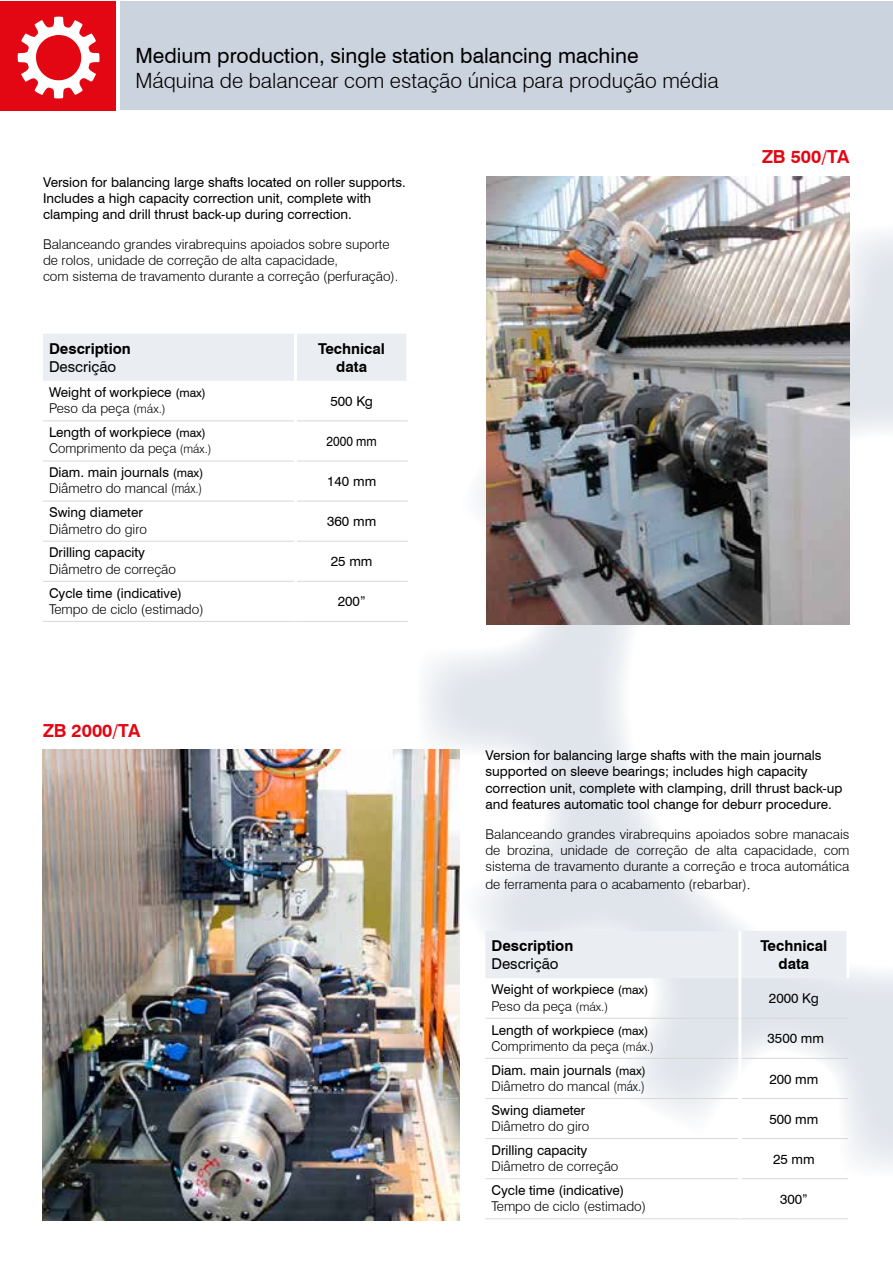
<style>
.page{position:relative;width:893px;height:1263px;background:#fff}
.page>*{position:absolute;margin:0;border:0;box-sizing:border-box;transform-origin:0 0}
.t1{font:300 21px "Swiss 721 BT";color:#000}
.t2{font:21px "Swiss 721 BT";color:#000}
.t3{font:700 18px "Swiss 721 BT";color:#e30613}
.t4{font:700 15px/18px "Swiss 721 BT";color:#000;text-align:center}
.t5{font:15px "Swiss 721 BT";color:#000}
.t6{font:13.5px/16.2px "Swiss 721 BT";color:#000}
.t7{font:300 13.5px/16.2px "Swiss 721 BT";color:#000}
.t8{font:13.5px "Swiss 721 BT";color:#000;scale:.89 1}
.s1{font-size:12px}
.s2{font-weight:300}
.s3{font-weight:300;font-size:12px}
.s4{font-weight:400}
.s5{font-weight:400;font-size:12px}
.s6{font-family:"Times New Roman";font-weight:400;font-size:15px}
</style>
<div class="page">
<div style="left:120px;top:1px;width:772px;height:109px;background:#cbd3de"></div>
<div style="left:0;top:1px;width:116px;height:109px;background:#e30613"></div>
<svg style="left:18px;top:17px;width:81px;height:81px"></svg>
<svg style="left:416px;top:224px;width:476px;height:953px"></svg>
<img style="left:487px;top:176px;width:362px;height:449px">
<img style="left:43px;top:750px;width:416px;height:470px">
<div style="left:43px;top:334px;width:363px;height:47px;background:#eaedf2"></div>
<hr style="left:43px;top:420px;width:251px;height:1px;background:#d8d8d8">
<hr style="left:297px;top:420px;width:111px;height:1px;background:#d8d8d8">
<hr style="left:43px;top:461px;width:251px;height:1px;background:#d8d8d8">
<hr style="left:297px;top:461px;width:111px;height:1px;background:#d8d8d8">
<hr style="left:43px;top:501px;width:251px;height:1px;background:#d8d8d8">
<hr style="left:297px;top:501px;width:111px;height:1px;background:#d8d8d8">
<hr style="left:43px;top:541px;width:251px;height:1px;background:#d8d8d8">
<hr style="left:297px;top:541px;width:111px;height:1px;background:#d8d8d8">
<hr style="left:43px;top:581px;width:251px;height:1px;background:#d8d8d8">
<hr style="left:297px;top:581px;width:111px;height:1px;background:#d8d8d8">
<hr style="left:43px;top:621px;width:253px;height:1px;background:#d8d8d8">
<hr style="left:296px;top:621px;width:112px;height:1px;background:#d8d8d8">
<hr style="left:294px;top:334px;width:3px;height:47px;background:#fff">
<div style="left:485px;top:931px;width:361px;height:47px;background:#eaedf2"></div>
<hr style="left:485px;top:1018px;width:253px;height:1px;background:#d8d8d8">
<hr style="left:741px;top:1018px;width:107px;height:1px;background:#d8d8d8">
<hr style="left:485px;top:1058px;width:253px;height:1px;background:#d8d8d8">
<hr style="left:741px;top:1058px;width:107px;height:1px;background:#d8d8d8">
<hr style="left:485px;top:1098px;width:253px;height:1px;background:#d8d8d8">
<hr style="left:741px;top:1098px;width:107px;height:1px;background:#d8d8d8">
<hr style="left:485px;top:1138px;width:253px;height:1px;background:#d8d8d8">
<hr style="left:741px;top:1138px;width:107px;height:1px;background:#d8d8d8">
<hr style="left:485px;top:1178px;width:253px;height:1px;background:#d8d8d8">
<hr style="left:741px;top:1178px;width:107px;height:1px;background:#d8d8d8">
<hr style="left:485px;top:1218px;width:255px;height:1px;background:#d8d8d8">
<hr style="left:740px;top:1218px;width:108px;height:1px;background:#d8d8d8">
<hr style="left:738px;top:978px;width:3px;height:40px;background:#fff">
<hr style="left:738px;top:1018px;width:3px;height:40px;background:#fff">
<hr style="left:738px;top:1058px;width:3px;height:40px;background:#fff">
<hr style="left:738px;top:1098px;width:3px;height:40px;background:#fff">
<hr style="left:738px;top:1138px;width:3px;height:41px;background:#fff">
<hr style="left:738px;top:931px;width:3px;height:47px;background:#fff">
<hr style="left:846px;top:931px;width:3px;height:47px;background:#fff">
<h1 class="t2" style="left:135px;top:43px;width:505px">Medium production, single station balancing machine</h1>
<h1 class="t1" style="left:135px;top:68px;width:585px">Máquina de balancear com estação única para produção média</h1>
<p class="t6" style="left:43px;top:174px;width:364px">Version for balancing large shafts located on roller supports.<br>Includes a high capacity correction unit, complete with clamping and drill thrust back-up during correction.</p>
<p class="t7" style="left:43px;top:236px;width:357px">Balanceando grandes virabrequins apoiados sobre suporte de rolos, unidade de correção de alta capacidade,<br>com sistema de travamento durante a correção (perfuração).</p>
<p class="t4" style="left:49px;top:339px;width:83px">Description</p>
<p class="t5" style="left:49px;top:357px;width:69px">Descrição</p>
<p class="t4" style="left:318px;top:339px;width:68px">Technical data</p>
<p class="t6" style="left:49px;top:384px;width:158px">Weight of workpiece <span class="s1">(max)<br></span><span class="s2">Peso da peça</span> <span class="s3">(máx.)</span></p>
<p class="t6" style="left:330px;top:393px;width:44px">500 Kg</p>
<p class="t6" style="left:49px;top:424px;width:164px">Length of workpiece <span class="s1">(max)<br></span><span class="s2">Comprimento da peça</span> <span class="s3">(máx.)</span></p>
<p class="t8" style="left:327px;top:433px;width:58px">2000 mm</p>
<p class="t7" style="left:49px;top:464px;width:156px"><span class="s4">Diam. main journals</span> <span class="s5">(max)<br></span>Diâmetro do mancal (máx.)</p>
<p class="t6" style="left:327px;top:473px;width:51px">140 mm</p>
<p class="t6" style="left:49px;top:504px;width:95px">Swing diameter</p>
<p class="t7" style="left:49px;top:520px;width:100px">Diâmetro do giro</p>
<p class="t6" style="left:327px;top:513px;width:51px">360 mm</p>
<p class="t6" style="left:49px;top:544px;width:98px">Drilling capacity</p>
<p class="t7" style="left:49px;top:561px;width:129px">Diâmetro de correção</p>
<p class="t6" style="left:49px;top:584px;width:134px">Cycle time (indicative)</p>
<p class="t7" style="left:49px;top:601px;width:156px">Tempo de ciclo (estimado)</p>
<h2 class="t3" style="left:43px;top:720px;width:99px">ZB 2000/TA</h2>
<p class="t6" style="left:331px;top:553px;width:43px">25 mm</p>
<p class="t6" style="left:338px;top:593px;width:29px">200”</p>
<h2 class="t3" style="left:762px;top:145px;width:89px">ZB 500/TA</h2>
<p class="t6" style="left:485px;top:747px;width:358px">Version for balancing large shafts with the main journals supported on sleeve bearings; includes high capacity correction unit, complete with clamping, drill thrust back-up and features automatic tool change for deburr procedure.</p>
<p class="t7" style="left:485px;top:825px;width:365px;text-align:justify">Balanceando grandes virabrequins apoiados sobre manacais de brozina, unidade de correção de alta capacidade, com sistema de travamento durante a correção e troca automática</p>
<p class="t7" style="left:485px;top:876px;width:267px">de ferramenta para o acabamento (rebarbar)<span class="s6">.</span></p>
<p class="t4" style="left:491px;top:937px;width:83px">Description</p>
<p class="t5" style="left:491px;top:955px;width:69px">Descrição</p>
<p class="t4" style="left:760px;top:937px;width:68px">Technical data</p>
<p class="t6" style="left:491px;top:981px;width:158px">Weight of workpiece <span class="s1">(max)<br></span><span class="s2">Peso da peça</span> <span class="s3">(máx.)</span></p>
<p class="t6" style="left:769px;top:990px;width:51px">2000 Kg</p>
<p class="t6" style="left:491px;top:1021px;width:164px">Length of workpiece <span class="s1">(max)<br></span><span class="s2">Comprimento da peça</span> <span class="s3">(máx.)</span></p>
<p class="t6" style="left:767px;top:1030px;width:58px">3500 mm</p>
<p class="t7" style="left:491px;top:1061px;width:156px"><span class="s4">Diam. main journals</span> <span class="s5">(max)<br></span>Diâmetro do mancal (máx.)</p>
<p class="t6" style="left:769px;top:1070px;width:51px">200 mm</p>
<p class="t6" style="left:491px;top:1102px;width:95px">Swing diameter</p>
<p class="t7" style="left:491px;top:1118px;width:100px">Diâmetro do giro</p>
<p class="t6" style="left:769px;top:1111px;width:51px">500 mm</p>
<p class="t6" style="left:491px;top:1142px;width:98px">Drilling capacity</p>
<p class="t7" style="left:491px;top:1158px;width:129px">Diâmetro de correção</p>
<p class="t6" style="left:491px;top:1182px;width:134px">Cycle time (indicative)</p>
<p class="t7" style="left:491px;top:1198px;width:156px">Tempo de ciclo (estimado)</p>
<p class="t6" style="left:773px;top:1151px;width:43px">25 mm</p>
<p class="t6" style="left:780px;top:1191px;width:29px">300”</p>
</div>
